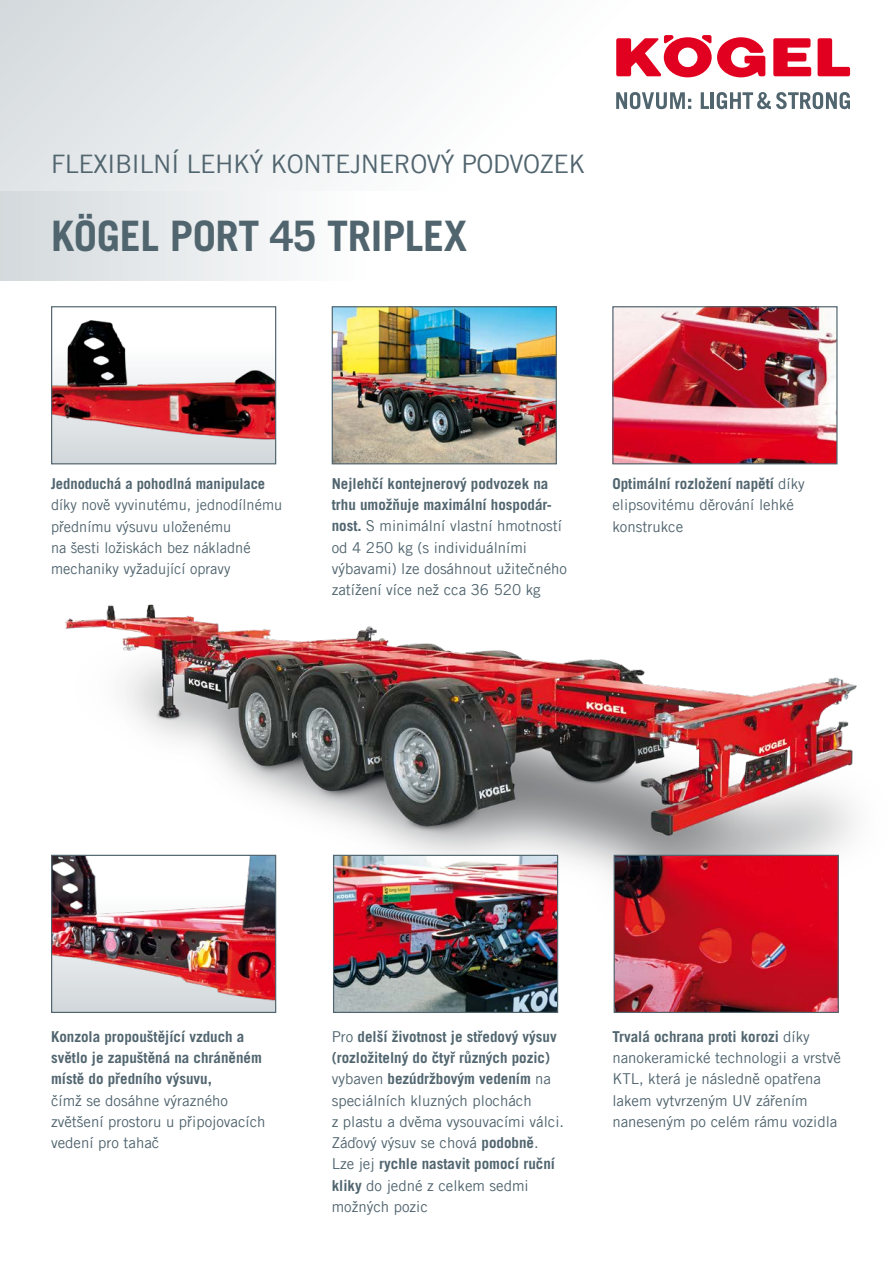
<style>
.page{position:relative;width:893px;height:1263px;background:#fff}
.page>*{position:absolute;margin:0;border:0;box-sizing:border-box;transform-origin:0 0}
.t1{font:700 42px "Trade Gothic LT Com";letter-spacing:-.01em;color:#51656f}
.t2{font:25.5px "Trade Gothic LT Com";letter-spacing:-.02em;color:#51656f}
.t3{font:15px/21.3px "Trade Gothic LT Com";color:#51656f}
.t4{font:700 15px/21.3px "Trade Gothic LT Com";color:#51656f}
.s1{font-weight:700}
</style>
<div class="page">
<div style="left:0;top:0;width:893px;height:255px;background:linear-gradient(to right,#dfe4e6,#fff)"></div>
<svg style="left:818px;top:38px;width:32px;height:38px"></svg>
<svg style="left:773px;top:38px;width:38px;height:38px"></svg>
<svg style="left:616px;top:35px;width:149px;height:42px"></svg>
<svg style="left:616px;top:92px;width:75px;height:17px"></svg>
<svg style="left:701px;top:92px;width:8px;height:17px"></svg>
<hr style="left:711px;top:92px;width:3px;height:17px;background:#51656f">
<svg style="left:717px;top:92px;width:133px;height:17px"></svg>
<div style="left:0;top:191px;width:497px;height:90px;background:linear-gradient(to right,#d6dcdf,#fff)"></div>
<img style="left:0;top:213px;width:893px;height:742px">
<img style="left:53px;top:308px;width:221px;height:154px">
<div style="left:51px;top:306px;width:225px;height:158px;border:1px solid #51656f"></div>
<img style="left:614px;top:308px;width:221px;height:154px">
<div style="left:612px;top:306px;width:225px;height:158px;border:1px solid #51656f"></div>
<img style="left:335px;top:857px;width:221px;height:154px">
<div style="left:333px;top:855px;width:225px;height:158px;border:1px solid #51656f"></div>
<img style="left:616px;top:857px;width:221px;height:154px">
<div style="left:614px;top:855px;width:225px;height:158px;border:1px solid #51656f"></div>
<img style="left:334px;top:308px;width:221px;height:154px">
<div style="left:332px;top:306px;width:225px;height:158px;border:1px solid #51656f"></div>
<img style="left:53px;top:857px;width:221px;height:154px">
<div style="left:51px;top:855px;width:225px;height:158px;border:1px solid #51656f"></div>
<h2 class="t2" style="left:51px;top:149px;width:536px">FLEXIBILNÍ LEHKÝ KONTEJNEROVÝ PODVOZEK</h2>
<h1 class="t1" style="left:51px;top:210px;width:418px">KÖGEL PORT 45 TRIPLEX</h1>
<p class="t4" style="left:51px;top:473px;width:216px">Jednoduchá a pohodlná manipulace</p>
<p class="t3" style="left:51px;top:494px;width:233px">díky nově vyvinutému, jednodílnému přednímu výsuvu uloženému<br>na šesti ložiskách bez nákladné mechaniky vyžadující opravy</p>
<p class="t3" style="left:332px;top:473px;width:237px"><span class="s1">Nejlehčí kontejnerový podvozek na trhu umožňuje maximální hospodár&shy;nost.</span> S minimální vlastní hmotností od 4 250 kg (s individuálními výbavami) lze dosáhnout užitečného zatížení více než cca 36 520 kg</p>
<p class="t3" style="left:612px;top:473px;width:194px"><span class="s1">Optimální rozložení napětí</span> díky elipsovitému děrování lehké konstrukce</p>
<p class="t4" style="left:51px;top:1026px;width:212px">Konzola propouštějící vzduch a světlo je zapuštěná na chráněném místě do předního výsuvu,</p>
<p class="t3" style="left:51px;top:1089px;width:216px">čímž se dosáhne výrazného zvětšení prostoru u připojovacích vedení pro tahač</p>
<p class="t3" style="left:332px;top:1026px;width:234px">Pro <span class="s1">delší životnost je středový výsuv (rozložitelný do čtyř různých pozic) </span>vybaven <span class="s1">bezúdržbovým vedením</span> na speciálních kluzných plochách<br>z plastu a dvěma vysouvacími válci.<br>Záďový výsuv se chová <span class="s1">podobně</span>.<br>Lze jej <span class="s1">rychle nastavit pomocí ruční kliky</span> do jedné z celkem sedmi možných pozic</p>
<p class="t3" style="left:612px;top:1025px;width:230px"><span class="s1">Trvalá ochrana proti korozi</span> díky nanokeramické technologii a vrstvě<br>KTL, která je následně opatřena lakem vytvrzeným UV zářením naneseným po celém rámu vozidla</p>
</div>
